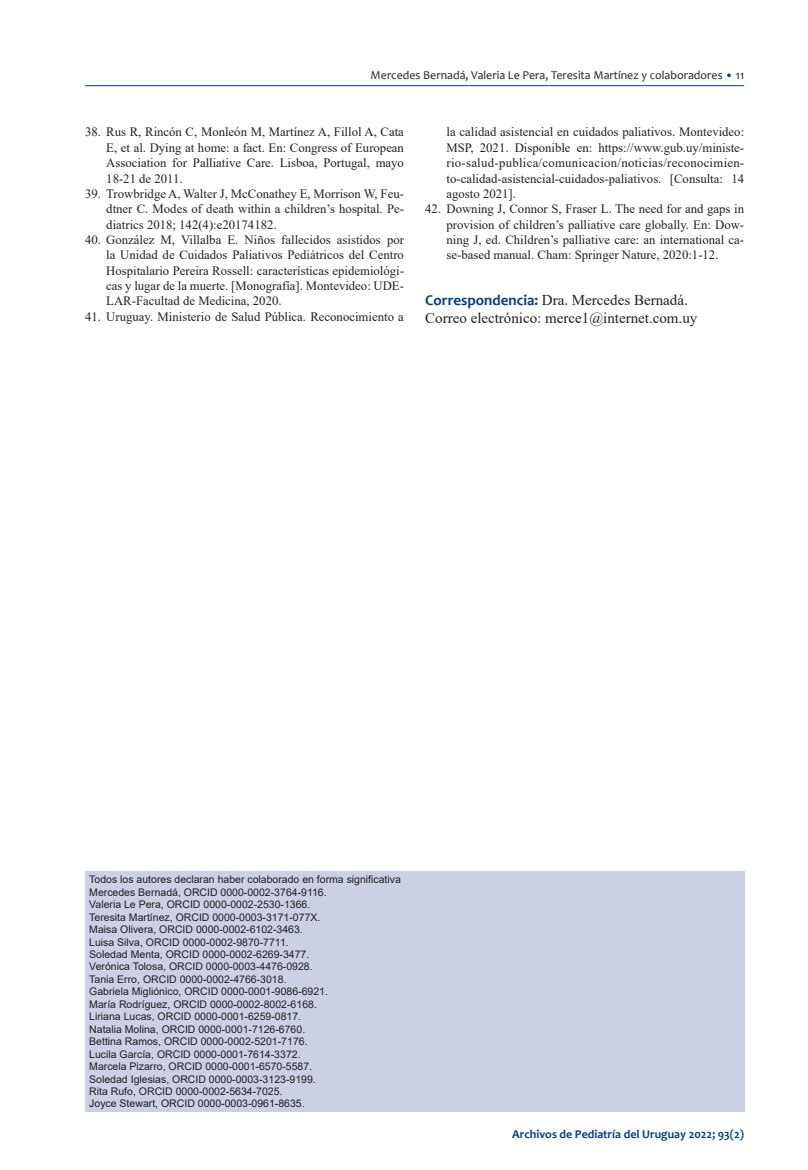
<style>
.page{position:relative;width:808px;height:1170px;background:#fff}
.page>*{position:absolute;margin:0;border:0;box-sizing:border-box;transform-origin:0 0}
.primer{font:15px "Times New Roman";color:#231f20}
.bib{font:12.75px/15.3px "Times New Roman";color:#231f20;text-align:justify}
.t1{font:12px "Candara";color:#231f20}
.t2{font:700 12px "Candara";color:#033e84}
.nota_al_pie{font:10.5px "Arial";color:#231f20}
.s1{color:#033e84}
.s2{font-family:"Candara";font-weight:700;color:#033e84}
</style>
<div class="page">
<hr style="left:85px;top:85px;width:659px;height:1px;background:#033e84">
<div style="left:85px;top:871px;width:659px;height:240px;background:#ccd0e5"></div>
<p class="t1" style="left:371px;top:67px;width:375px">Mercedes Bernadá, Valeria Le Pera, Teresita Martínez y colaboradores <span class="s1">•</span> 11</p>
<p class="bib" style="left:106px;top:124px;width:299px;text-indent:-21px">38. Rus R, Rincón C, Monleón M, Martínez A, Fillol A, Cata E, et al. Dying at home: a fact. En: Congress of European Association for Palliative Care. Lisboa, Portugal, mayo 18-21 de 2011.</p>
<p class="bib" style="left:106px;top:185px;width:299px;text-indent:-21px">39. Trowbridge A, Walter J, McConathey E, Morrison W, Feu&shy;dtner C. Modes of death within a children’s hospital. Pe&shy;diatrics 2018; 142(4):e20174182.</p>
<p class="bib" style="left:106px;top:231px;width:299px;text-indent:-21px">40. González M, Villalba E. Niños fallecidos asistidos por la Unidad de Cuidados Paliativos Pediátricos del Centro Hospitalario Pereira Rossell: características epidemiológi&shy;cas y lugar de la muerte. [Monografía]. Montevideo: UDE-LAR-Facultad de Medicina, 2020.</p>
<p class="bib" style="left:85px;top:308px;width:320px">41. Uruguay. Ministerio de Salud Pública. Reconocimiento a</p>
<p class="bib" style="left:446px;top:124px;width:299px">la calidad asistencial en cuidados paliativos. Montevideo:<br>MSP, 2021. Disponible en: https://www.gub.uy/ministe&shy;rio-salud-publica/comunicacion/noticias/reconocimien&shy;to-calidad-asistencial-cuidados-paliativos. [Consulta: 14 agosto 2021].</p>
<p class="bib" style="left:446px;top:201px;width:299px;text-indent:-21px">42. Downing J, Connor S, Fraser L. The need for and gaps in provision of children’s palliative care globally. En: Dow&shy;ning J, ed. Children’s palliative care: an international ca&shy;se-based manual. Cham: Springer Nature, 2020:1-12.</p>
<p class="primer" style="left:425px;top:290px;width:264px"><span class="s2">Correspondencia:</span> Dra. Mercedes Bernadá.</p>
<p class="primer" style="left:425px;top:308px;width:274px">Correo electrónico: merce1@internet.com.uy</p>
<p class="nota_al_pie" style="left:89px;top:872px;width:313px">Todos los autores declaran haber colaborado en forma significativa</p>
<p class="nota_al_pie" style="left:89px;top:884px;width:239px">Mercedes Bernadá, ORCID 0000-0002-3764-9116.</p>
<p class="nota_al_pie" style="left:89px;top:897px;width:222px">Valeria Le Pera, ORCID 0000-0002-2530-1366.</p>
<p class="nota_al_pie" style="left:89px;top:909px;width:233px">Teresita Martínez, ORCID 0000-0003-3171-077X.</p>
<p class="nota_al_pie" style="left:89px;top:922px;width:215px">Maisa Olivera, ORCID 0000-0002-6102-3463.</p>
<p class="nota_al_pie" style="left:89px;top:934px;width:201px">Luisa Silva, ORCID 0000-0002-9870-7711.</p>
<p class="nota_al_pie" style="left:89px;top:946px;width:222px">Soledad Menta, ORCID 0000-0002-6269-3477.</p>
<p class="nota_al_pie" style="left:89px;top:959px;width:225px">Verónica Tolosa, ORCID 0000-0003-4476-0928.</p>
<p class="nota_al_pie" style="left:89px;top:971px;width:199px">Tania Erro, ORCID 0000-0002-4766-3018.</p>
<p class="nota_al_pie" style="left:89px;top:984px;width:240px">Gabriela Migliónico, ORCID 0000-0001-9086-6921.</p>
<p class="nota_al_pie" style="left:89px;top:996px;width:229px">María Rodríguez, ORCID 0000-0002-8002-6168.</p>
<p class="nota_al_pie" style="left:89px;top:1009px;width:213px">Liriana Lucas, ORCID 0000-0001-6259-0817.</p>
<p class="nota_al_pie" style="left:89px;top:1021px;width:217px">Natalia Molina, ORCID 0000-0001-7126-6760.</p>
<p class="nota_al_pie" style="left:89px;top:1034px;width:220px">Bettina Ramos, ORCID 0000-0002-5201-7176.</p>
<p class="nota_al_pie" style="left:89px;top:1046px;width:213px">Lucila García, ORCID 0000-0001-7614-3372.</p>
<p class="nota_al_pie" style="left:89px;top:1059px;width:224px">Marcela Pizarro, ORCID 0000-0001-6570-5587.</p>
<p class="nota_al_pie" style="left:89px;top:1071px;width:228px">Soledad Iglesias, ORCID 0000-0003-3123-9199.</p>
<p class="nota_al_pie" style="left:89px;top:1083px;width:195px">Rita Rufo, ORCID 0000-0002-5634-7025.</p>
<p class="nota_al_pie" style="left:89px;top:1096px;width:217px">Joyce Stewart, ORCID 0000-0003-0961-8635.</p>
<p class="t2" style="left:512px;top:1126px;width:233px">Archivos de Pediatría del Uruguay 2022; 93(2)</p>
</div>
